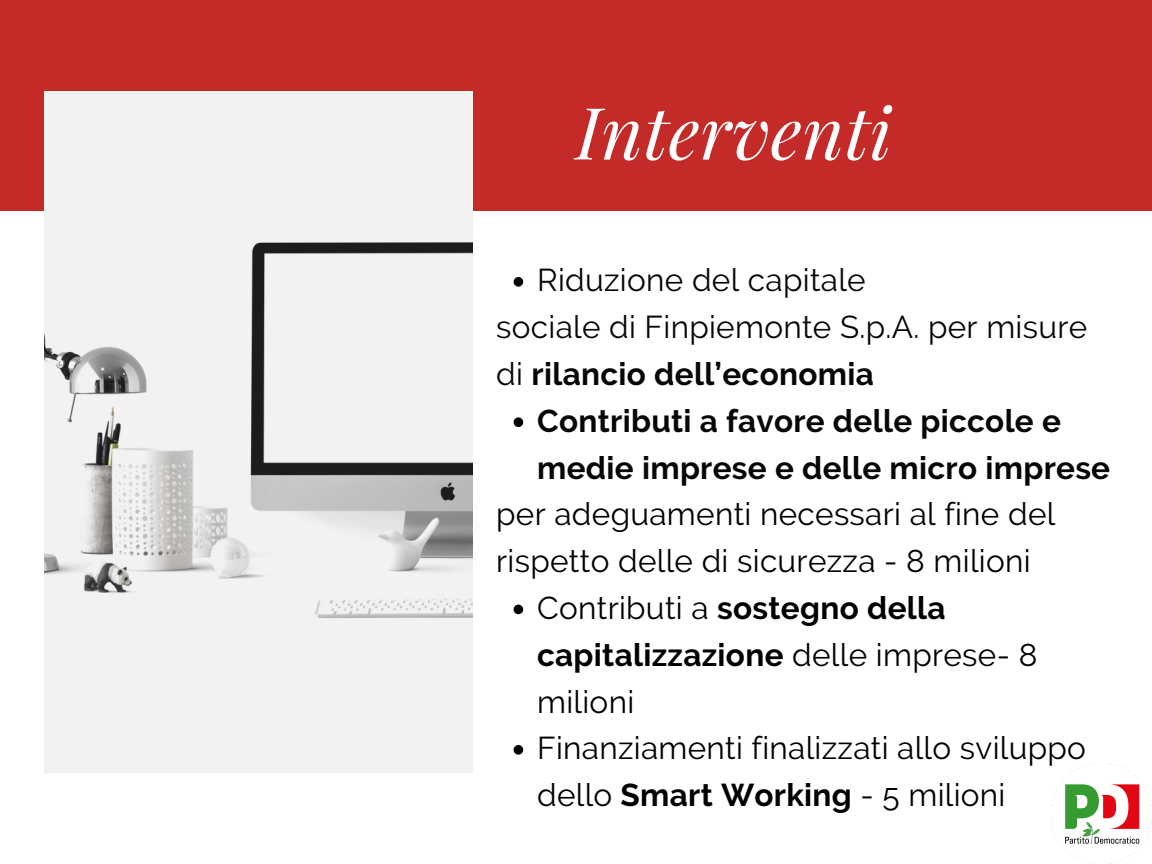
<style>
.page{position:relative;width:1152px;height:864px;background:#fff}
.page>*{position:absolute;margin:0;border:0;box-sizing:border-box;transform-origin:0 0}
.t1{font:italic 72px "Playfair Display";letter-spacing:.01em;color:#fff}
.t2{font:31.5px/46.8px "Raleway";letter-spacing:.01em;color:#000}
.t3{font:31.5px/46.8px "Raleway";letter-spacing:.01em;color:#050707}
.t4{font:700 31.5px/46.8px "Raleway";letter-spacing:.01em;color:#050707}
.s1{font-weight:700}
</style>
<div class="page">
<div style="left:0;top:0;width:1152px;height:211px;background:#c42a27"></div>
<img style="left:45px;top:92px;width:427px;height:680px">
<svg style="left:514px;top:277px;width:9px;height:10px"></svg>
<svg style="left:514px;top:417px;width:9px;height:10px"></svg>
<svg style="left:514px;top:605px;width:9px;height:9px"></svg>
<svg style="left:514px;top:745px;width:9px;height:10px"></svg>
<img style="left:1051px;top:763px;width:100px;height:100px">
<h1 class="t1" style="left:576px;top:82px;width:317px">Interventi</h1>
<p class="t3" style="left:537px;top:257px;width:330px">Riduzione del capitale</p>
<p class="t3" style="left:496px;top:304px;width:593px">sociale di Finpiemonte S.p.A. per misure di <span class="s1">rilancio dell’economia</span></p>
<p class="t4" style="left:537px;top:397px;width:575px">Contributi a favore delle piccole e medie imprese e delle micro imprese</p>
<p class="t2" style="left:496px;top:491px;width:561px">per adeguamenti necessari al fine del rispetto delle di sicurezza - 8 milioni</p>
<p class="t2" style="left:537px;top:585px;width:550px">Contributi a <span class="s1">sostegno della capitalizzazione</span> delle imprese- 8 milioni<br>Finanziamenti finalizzati allo sviluppo dello <span class="s1">Smart Working</span> - 5 milioni</p>
</div>
